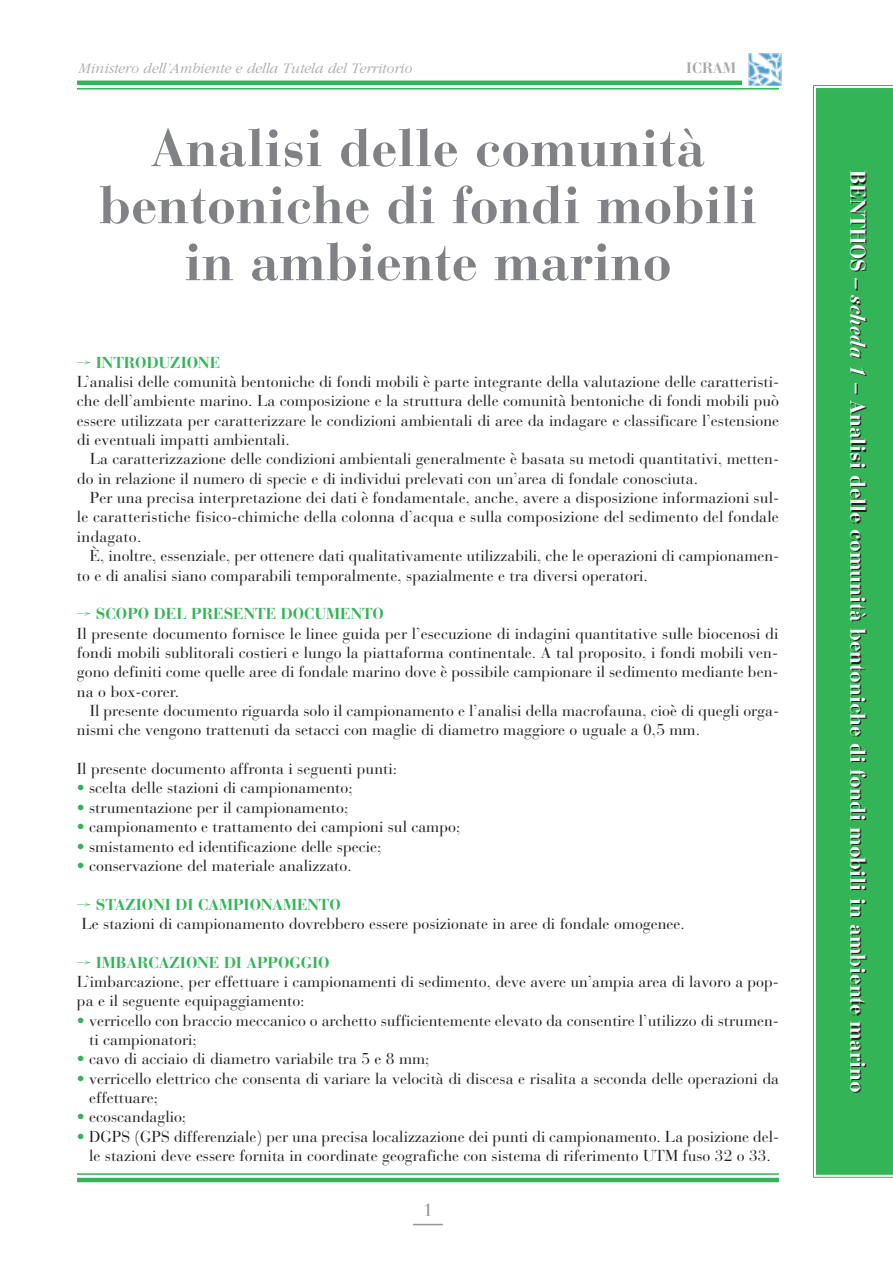
<style>
.page{position:relative;width:893px;height:1263px;background:#fff}
.page>*{position:absolute;margin:0;border:0;box-sizing:border-box;transform-origin:0 0}
.t1{font:700 52.5px/57px "Bauer Bodoni";color:#808285;text-align:center}
.t2{font:700 21px "Bauer Bodoni";color:#fff}
.t3{font:18px "Bauer Bodoni";color:#939598}
.t4{font:15.75px/19.4px "Bauer Bodoni";color:#231f20}
.t5{font:italic 300 15px "Garamond";color:#a8a9ad}
.t6{font:700 15px "Bauer Bodoni";color:#a8a9ad}
.s1{color:#32b457}
.s2{font-weight:700;color:#32b457}
.s3{font-style:italic}
</style>
<div class="page">
<hr style="left:413px;top:1224px;width:30px;height:1px;background:#939598">
<hr style="left:77px;top:81px;width:702px;height:4px;background:#32b457">
<hr style="left:77px;top:88px;width:702px;height:2px;background:#32b457">
<hr style="left:77px;top:1173px;width:702px;height:2px;background:#32b457">
<hr style="left:77px;top:1178px;width:702px;height:4px;background:#32b457">
<svg style="left:813px;top:85px;width:79px;height:1093px"></svg>
<div style="left:816px;top:88px;width:76px;height:1087px;background:#32b457"></div>
<div style="left:742px;top:47px;width:39px;height:38px;background:#fff"></div>
<img style="left:748px;top:54px;width:33px;height:31px">
<p class="t5" style="left:78px;top:62px;width:335px">Ministero dell’Ambiente e della Tutela del Territorio</p>
<p class="t6" style="left:686px;top:62px;width:52px">ICRAM</p>
<h1 class="t1" style="left:99px;top:125px;width:660px">Analisi delle comunità bentoniche di fondi mobili in ambiente marino</h1>
<p class="t4" style="left:77px;top:354px;width:703px"><span class="s1">➛</span> <span class="s2">INTRODUZIONE<br></span>L’analisi delle comunità bentoniche di fondi mobili è parte integrante della valutazione delle caratteristi&shy;che dell’ambiente marino. La composizione e la struttura delle comunità bentoniche di fondi mobili può essere utilizzata per caratterizzare le condizioni ambientali di aree da indagare e classificare l’estensione di eventuali impatti ambientali.</p>
<p class="t4" style="left:77px;top:451px;width:703px;text-indent:13px">La caratterizzazione delle condizioni ambientali generalmente è basata su metodi quantitativi, metten&shy;do in relazione il numero di specie e di individui prelevati con un’area di fondale conosciuta.</p>
<p class="t4" style="left:77px;top:490px;width:703px;text-align:justify;text-indent:13px">Per una precisa interpretazione dei dati è fondamentale, anche, avere a disposizione informazioni sul&shy;le caratteristiche fisico-chimiche della colonna d’acqua e sulla composizione del sedimento del fondale indagato.</p>
<p class="t4" style="left:77px;top:548px;width:704px;text-indent:13px">È, inoltre, essenziale, per ottenere dati qualitativamente utilizzabili, che le operazioni di campionamen&shy;to e di analisi siano comparabili temporalmente, spazialmente e tra diversi operatori.</p>
<p class="t4" style="left:77px;top:606px;width:703px"><span class="s1">➛</span> <span class="s2">SCOPO DEL PRESENTE DOCUMENTO<br></span>Il presente documento fornisce le linee guida per l’esecuzione di indagini quantitative sulle biocenosi di fondi mobili sublitorali costieri e lungo la piattaforma continentale. A tal proposito, i fondi mobili ven&shy;gono definiti come quelle aree di fondale marino dove è possibile campionare il sedimento mediante ben&shy;na o box-corer.</p>
<p class="t4" style="left:77px;top:703px;width:703px;text-indent:13px">Il presente documento riguarda solo il campionamento e l’analisi della macrofauna, cioè di quegli orga&shy;nismi che vengono trattenuti da setacci con maglie di diametro maggiore o uguale a 0,5 mm.</p>
<p class="t4" style="left:77px;top:761px;width:321px">Il presente documento affronta i seguenti punti:</p>
<p class="t4" style="left:77px;top:780px;width:277px"><span class="s1">•</span> scelta delle stazioni di campionamento;</p>
<p class="t4" style="left:77px;top:799px;width:273px"><span class="s1">•</span> strumentazione per il campionamento;</p>
<p class="t4" style="left:77px;top:819px;width:385px"><span class="s1">•</span> campionamento e trattamento dei campioni sul campo;</p>
<p class="t4" style="left:77px;top:838px;width:306px"><span class="s1">•</span> smistamento ed identificazione delle specie;</p>
<p class="t4" style="left:77px;top:858px;width:276px"><span class="s1">•</span> conservazione del materiale analizzato.</p>
<p class="t4" style="left:77px;top:896px;width:609px"><span class="s1">➛</span> <span class="s2">STAZIONI DI CAMPIONAMENTO<br></span>Le stazioni di campionamento dovrebbero essere posizionate in aree di fondale omogenee.</p>
<p class="t4" style="left:77px;top:954px;width:703px"><span class="s1">➛</span> <span class="s2">IMBARCAZIONE DI APPOGGIO<br></span>L’imbarcazione, per effettuare i campionamenti di sedimento, deve avere un’ampia area di lavoro a pop&shy;pa e il seguente equipaggiamento:</p>
<p class="t4" style="left:89px;top:1012px;width:691px;text-indent:-12px"><span class="s1">•</span> verricello con braccio meccanico o archetto sufficientemente elevato da consentire l’utilizzo di strumen&shy;ti campionatori;</p>
<p class="t4" style="left:77px;top:1051px;width:354px"><span class="s1">•</span> cavo di acciaio di diametro variabile tra 5 e 8 mm;</p>
<p class="t4" style="left:89px;top:1070px;width:691px;text-indent:-12px"><span class="s1">•</span> verricello elettrico che consenta di variare la velocità di discesa e risalita a seconda delle operazioni da effettuare;</p>
<p class="t4" style="left:77px;top:1109px;width:111px"><span class="s1">•</span> ecoscandaglio;</p>
<p class="t4" style="left:77px;top:1129px;width:703px;text-align:center"><span class="s1">•</span> DGPS (GPS differenziale) per una precisa localizzazione dei punti di campionamento. La posizione del&shy;le stazioni deve essere fornita in coordinate geografiche con sistema di riferimento UTM fuso 32 o 33.</p>
<p class="t3" style="left:423px;top:1203px;width:12px">1</p>
<h2 class="t2" style="left:866px;top:170px;width:924px;rotate:90deg">BENTHOS – <span class="s3">scheda 1</span> – Analisi delle comunità bentoniche di fondi mobili in ambiente marino</h2>
</div>
